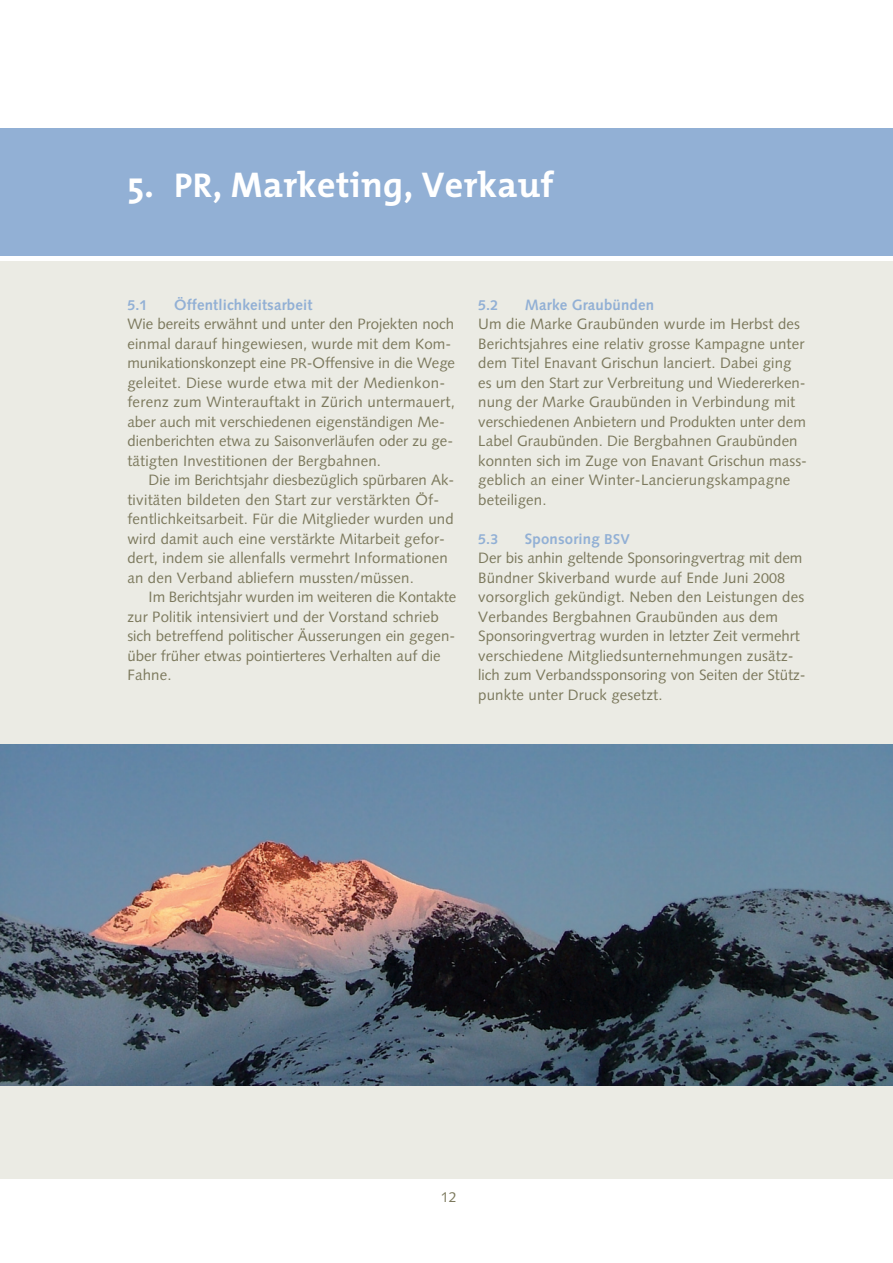
<style>
.page{position:relative;width:893px;height:1263px;background:#fff}
.page>*{position:absolute;margin:0;border:0;box-sizing:border-box;transform-origin:0 0}
.t1{font:700 36px "The Mix";letter-spacing:.01em;color:#fff}
.t2{font:15px/19.5px "Syntax LT Std";letter-spacing:.01em;color:#7c795d}
.t3{font:700 15px "Syntax LT Std";letter-spacing:.01em;color:#92b0d5}
.t4{font:700 14.25px "Syntax LT Std";color:#92b0d5}
.t5{font:14.25px "Syntax LT Std";color:#7c795d}
.s1{font-size:34.5px}
.s2{font-size:14.25px}
.s3{font-weight:700;color:#92b0d5}
.s4{font-weight:700;font-size:14.25px;color:#92b0d5}
</style>
<div class="page">
<div style="left:0;top:262px;width:893px;height:916px;background:#ebebe4"></div>
<div style="left:0;top:128px;width:893px;height:128px;background:#92b0d5"></div>
<img style="left:0;top:745px;width:893px;height:340px">
<h1 class="t1" style="left:127px;top:171px;width:428px">5. <span class="s1">PR</span>, Marketing, Verkauf</h1>
<p class="t4" style="left:127px;top:299px;width:22px">5.1</p>
<p class="t3" style="left:174px;top:298px;width:140px">Öffentlichkeitsarbeit</p>
<p class="t2" style="left:127px;top:315px;width:329px">Wie bereits erwähnt und unter den Projekten noch einmal darauf hingewiesen, wurde mit dem Kom&shy;munikationskonzept eine <span class="s2">PR</span>-Offensive in die Wege geleitet. Diese wurde etwa mit der Medienkon&shy;ferenz zum Winterauftakt in Zürich untermauert, aber auch mit verschiedenen eigenständigen Me&shy;dienberichten etwa zu Saisonverläufen oder zu ge&shy;tätigten Investitionen der Bergbahnen.</p>
<p class="t2" style="left:127px;top:471px;width:329px;text-indent:21px">Die im Berichtsjahr diesbezüglich spürbaren Ak&shy;tivitäten bildeten den Start zur verstärkten Öf&shy;fentlichkeitsarbeit. Für die Mitglieder wurden und wird damit auch eine verstärkte Mitarbeit gefor&shy;dert, indem sie allenfalls vermehrt Informationen an den Verband abliefern mussten/müssen.</p>
<p class="t2" style="left:127px;top:588px;width:330px;text-indent:21px">Im Berichtsjahr wurden im weiteren die Kontakte zur Politik intensiviert und der Vorstand schrieb sich betreffend politischer Äusserungen ein gegen&shy;über früher etwas pointierteres Verhalten auf die Fahne.</p>
<p class="t4" style="left:478px;top:299px;width:22px">5.2</p>
<p class="t3" style="left:525px;top:298px;width:131px">Marke Graubünden</p>
<p class="t2" style="left:478px;top:315px;width:330px">Um die Marke Graubünden wurde im Herbst des Berichtsjahres eine relativ grosse Kampagne unter dem Titel Enavant Grischun lanciert. Dabei ging es um den Start zur Verbreitung und Wiedererken&shy;nung der Marke Graubünden in Verbindung mit verschiedenen Anbietern und Produkten unter dem Label Graubünden. Die Bergbahnen Graubünden konnten sich im Zuge von Enavant Grischun mass&shy;geblich an einer Winter-Lancierungskampagne beteiligen.</p>
<p class="t4" style="left:478px;top:533px;width:22px">5.3</p>
<p class="t2" style="left:478px;top:530px;width:329px;text-indent:47px"><span class="s3">Sponsoring</span> <span class="s4">BSV<br></span>Der bis anhin geltende Sponsoringvertrag mit dem Bündner Skiverband wurde auf Ende Juni <span class="s2">2008 </span>vorsorglich gekündigt. Neben den Leistungen des Verbandes Bergbahnen Graubünden aus dem Sponsoringvertrag wurden in letzter Zeit vermehrt verschiedene Mitgliedsunternehmungen zusätz&shy;lich zum Verbandssponsoring von Seiten der Stütz&shy;punkte unter Druck gesetzt.</p>
<p class="t5" style="left:441px;top:1191px;width:18px">12</p>
</div>
